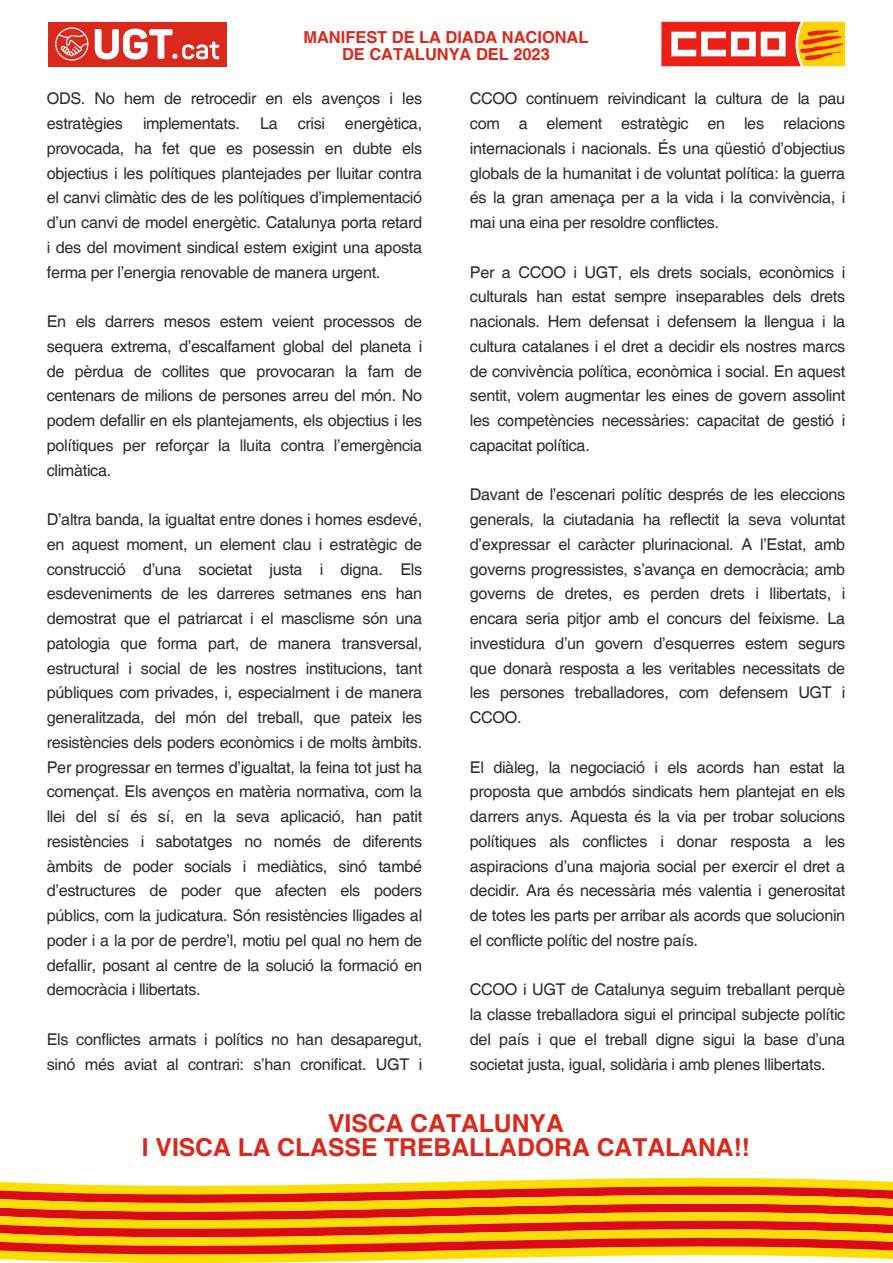
<style>
.page{position:relative;width:893px;height:1263px;background:#fff}
.page>*{position:absolute;margin:0;border:0;box-sizing:border-box;transform-origin:0 0}
.t1{font:700 24.75px/24.8px "Helvetica";color:#da291c;text-align:center}
.t2{font:700 16.5px/16.5px "Helvetica";letter-spacing:-.005em;color:#da291c;text-align:center}
.t3{font:16.2px/24.8px "Helvetica";letter-spacing:-.015em;color:#2c2c2c;text-align:justify}
</style>
<div class="page">
<svg style="left:0;top:1219px;width:893px;height:36px;background:#ec790e"></svg>
<svg style="left:0;top:1228px;width:893px;height:35px;background:#ef8f28"></svg>
<svg style="left:0;top:1178px;width:893px;height:35px"></svg>
<svg style="left:0;top:1185px;width:893px;height:36px;background:#ec7c0f"></svg>
<svg style="left:48px;top:66px;width:179px;height:1px"></svg>
<div style="left:48px;top:22px;width:179px;height:44px;background:#da291c"></div>
<svg style="left:55px;top:27px;width:33px;height:34px"></svg>
<svg style="left:95px;top:29px;width:124px;height:30px"></svg>
<svg style="left:661px;top:21px;width:185px;height:46px"></svg>
<svg style="left:661px;top:22px;width:184px;height:44px"></svg>
<p class="t2" style="left:303px;top:29px;width:287px">MANIFEST DE LA DIADA NACIONAL<br>DE CATALUNYA DEL 2023</p>
<p class="t3" style="left:47px;top:86px;width:377px">ODS. No hem de retrocedir en els avenços i les estratègies implementats. La crisi energètica, provocada, ha fet que es posessin en dubte els objectius i les polítiques plantejades per lluitar contra el canvi climàtic des de les polítiques d’implementació d’un canvi de model energètic. Catalunya porta retard i des del moviment sindical estem exigint una aposta ferma per l’energia renovable de manera urgent.</p>
<p class="t3" style="left:47px;top:309px;width:377px">En els darrers mesos estem veient processos de sequera extrema, d’escalfament global del planeta i de pèrdua de collites que provocaran la fam de centenars de milions de persones arreu del món. No podem defallir en els plantejaments, els objectius i les polítiques per reforçar la lluita contra l’emergència climàtica.</p>
<p class="t3" style="left:47px;top:507px;width:377px">D’altra banda, la igualtat entre dones i homes esdevé, en aquest moment, un element clau i estratègic de construcció d’una societat justa i digna. Els esdeveniments de les darreres setmanes ens han demostrat que el patriarcat i el masclisme són una patologia que forma part, de manera transversal, estructural i social de les nostres institucions, tant públiques com privades, i, especialment i de manera generalitzada, del món del treball, que pateix les resistències dels poders econòmics i de molts àmbits.<br>Per progressar en termes d’igualtat, la feina tot just ha començat. Els avenços en matèria normativa, com la llei del sí és sí, en la seva aplicació, han patit resistències i sabotatges no només de diferents àmbits de poder socials i mediàtics, sinó també d’estructures de poder que afecten els poders públics, com la judicatura. Són resistències lligades al poder i a la por de perdre’l, motiu pel qual no hem de defallir, posant al centre de la solució la formació en democràcia i llibertats.</p>
<p class="t3" style="left:47px;top:1027px;width:377px">Els conflictes armats i polítics no han desaparegut, sinó més aviat al contrari: s’han cronificat. UGT i</p>
<p class="t3" style="left:470px;top:86px;width:377px">CCOO continuem reivindicant la cultura de la pau com a element estratègic en les relacions internacionals i nacionals. És una qüestió d’objectius globals de la humanitat i de voluntat política: la guerra és la gran amenaça per a la vida i la convivència, i mai una eina per resoldre conflictes.</p>
<p class="t3" style="left:470px;top:259px;width:377px">Per a CCOO i UGT, els drets socials, econòmics i culturals han estat sempre inseparables dels drets nacionals. Hem defensat i defensem la llengua i la cultura catalanes i el dret a decidir els nostres marcs de convivència política, econòmica i social. En aquest sentit, volem augmentar les eines de govern assolint les competències necessàries: capacitat de gestió i capacitat política.</p>
<p class="t3" style="left:470px;top:482px;width:377px">Davant de l’escenari polític després de les eleccions generals, la ciutadania ha reflectit la seva voluntat d’expressar el caràcter plurinacional. A l’Estat, amb governs progressistes, s’avança en democràcia; amb governs de dretes, es perden drets i llibertats, i encara seria pitjor amb el concurs del feixisme. La investidura d’un govern d’esquerres estem segurs que donarà resposta a les veritables necessitats de les persones treballadores, com defensem UGT i CCOO.</p>
<p class="t3" style="left:470px;top:754px;width:377px">El diàleg, la negociació i els acords han estat la proposta que ambdós sindicats hem plantejat en els darrers anys. Aquesta és la via per trobar solucions polítiques als conflictes i donar resposta a les aspiracions d’una majoria social per exercir el dret a decidir. Ara és necessària més valentia i generositat de totes les parts per arribar als acords que solucionin el conflicte polític del nostre país.</p>
<p class="t3" style="left:470px;top:977px;width:377px">CCOO i UGT de Catalunya seguim treballant perquè la classe treballadora sigui el principal subjecte polític del país i que el treball digne sigui la base d’una societat justa, igual, solidària i amb plenes llibertats.</p>
<h1 class="t1" style="left:142px;top:1110px;width:610px">VISCA CATALUNYA<br>I VISCA LA CLASSE TREBALLADORA CATALANA!!</h1>
</div>
